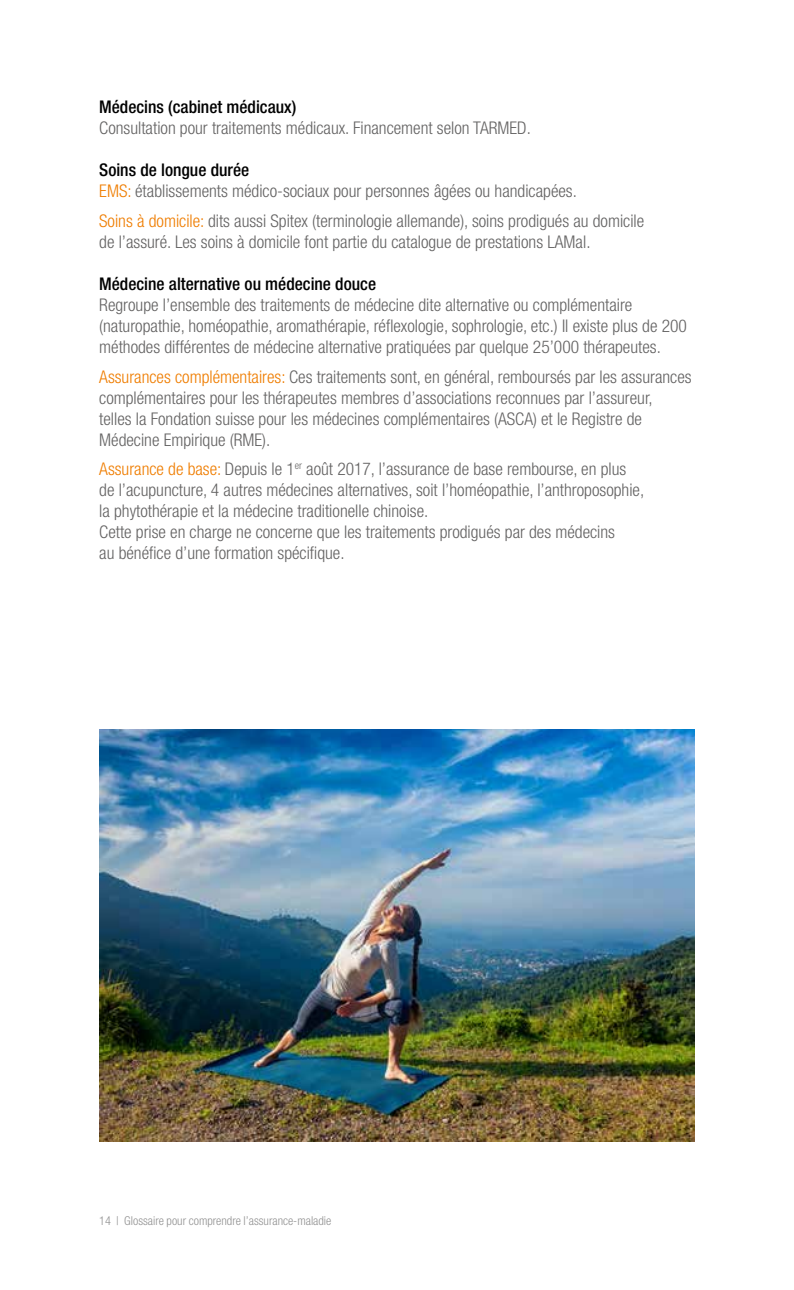
<style>
.page{position:relative;width:794px;height:1290px;background:#fff}
.page>*{position:absolute;margin:0;border:0;box-sizing:border-box;transform-origin:0 0}
.t1{font:300 condensed 17.5px/21px "Helvetica Neue LT";color:#646363}
.t2{font:500 condensed 17.5px "Helvetica Neue LT";color:#000}
.t3{font:300 condensed 12.25px "Helvetica Neue LT";color:#929292}
.s1{font-weight:500;color:#000}
.s2{color:#ef7d00}
</style>
<div class="page">
<img style="left:99px;top:729px;width:595px;height:412px">
<p class="t2" style="left:99px;top:96px;width:198px">Médecins (cabinet médicaux)</p>
<p class="t1" style="left:99px;top:117px;width:433px">Consultation pour traitements médicaux. Financement selon TARMED.</p>
<p class="t1" style="left:99px;top:159px;width:479px"><span class="s1">Soins de longue durée<br></span><span class="s2">EMS:</span> établissements médico-sociaux pour personnes âgées ou handicapées.</p>
<p class="t1" style="left:99px;top:210px;width:546px"><span class="s2">Soins à domicile:</span> dits aussi Spitex (terminologie allemande), soins prodigués au domicile de l’assuré. Les soins à domicile font partie du catalogue de prestations LAMal.</p>
<p class="t2" style="left:99px;top:273px;width:278px">Médecine alternative ou médecine douce</p>
<p class="t1" style="left:99px;top:294px;width:589px">Regroupe l’ensemble des traitements de médecine dite alternative ou complémentaire (naturopathie, homéopathie, aromathérapie, réflexologie, sophrologie, etc.) Il existe plus de 200 méthodes différentes de médecine alternative pratiquées par quelque 25’000 thérapeutes.</p>
<p class="t1" style="left:99px;top:366px;width:594px"><span class="s2">Assurances complémentaires:</span> Ces traitements sont, en général, remboursés par les assurances complémentaires pour les thérapeutes membres d’associations reconnues par l’assureur,<br>telles la Fondation suisse pour les médecines complémentaires (ASCA) et le Registre de Médecine Empirique (RME).</p>
<p class="t1" style="left:99px;top:458px;width:546px"><span class="s2">Assurance de base:</span> Depuis le 1<sup>er</sup> août 2017, l’assurance de base rembourse, en plus de l’acupuncture, 4 autres médecines alternatives, soit l’homéopathie, l’anthroposophie, la phytothérapie et la médecine traditionelle chinoise.<br>Cette prise en charge ne concerne que les traitements prodigués par des médecins<br>au bénéfice d’une formation spécifique.</p>
<p class="t3" style="left:99px;top:1214px;width:234px">14 | Glossaire pour comprendre l’assurance-maladie</p>
</div>
